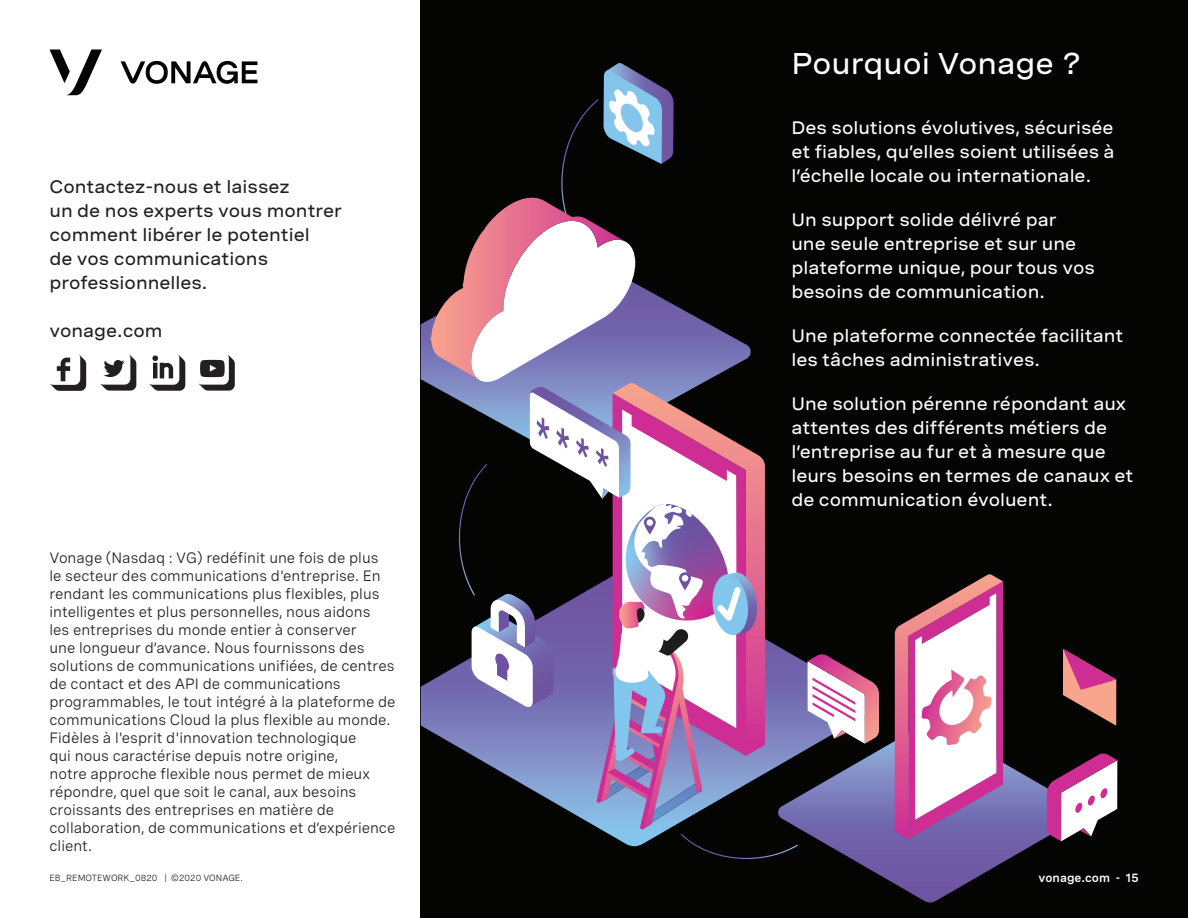
<style>
.page{position:relative;width:1188px;height:918px;background:#fff}
.page>*{position:absolute;margin:0;border:0;box-sizing:border-box;transform-origin:0 0}
.t1{font:500 expanded 30px "Spezia";color:#fff}
.t2{font:500 expanded 18px/24px "Spezia";color:#fff}
.t3{font:500 expanded 18px/24px "Spezia";color:#231f20}
.t4{font:15px/18px "Spezia";color:#231f20}
.t5{font:600 12px "Spezia";color:#fff}
.t6{font:9px "Spezia";color:#231f20}
</style>
<div class="page">
<div style="left:421px;top:0;width:767px;height:918px;background:#040503"></div>
<svg style="left:421px;top:290px;width:38px;height:111px"></svg>
<svg style="left:421px;top:658px;width:387px;height:90px"></svg>
<svg style="left:798px;top:722px;width:264px;height:181px"></svg>
<svg style="left:1063px;top:649px;width:53px;height:77px"></svg>
<svg style="left:1047px;top:753px;width:70px;height:88px"></svg>
<svg style="left:808px;top:654px;width:71px;height:90px"></svg>
<svg style="left:895px;top:574px;width:108px;height:265px;background:#cc95b4"></svg>
<svg style="left:459px;top:63px;width:339px;height:796px"></svg>
<svg style="left:49px;top:49px;width:53px;height:46px"></svg>
<svg style="left:121px;top:61px;width:136px;height:23px"></svg>
<svg style="left:50px;top:354px;width:36px;height:37px"></svg>
<svg style="left:100px;top:354px;width:36px;height:37px"></svg>
<svg style="left:149px;top:354px;width:36px;height:37px"></svg>
<svg style="left:198px;top:354px;width:37px;height:37px"></svg>
<p class="t3" style="left:49px;top:173px;width:294px">Contactez-nous et laissez<br>un de nos experts vous montrer comment libérer le potentiel<br>de vos communications professionnelles.</p>
<p class="t3" style="left:49px;top:317px;width:115px">vonage.com</p>
<p class="t4" style="left:49px;top:548px;width:347px">Vonage (Nasdaq : VG) redéfinit une fois de plus<br>le secteur des communications d'entreprise. En rendant les communications plus flexibles, plus intelligentes et plus personnelles, nous aidons<br>les entreprises du monde entier à conserver<br>une longueur d’avance. Nous fournissons des solutions de communications unifiées, de centres de contact et des API de communications programmables, le tout intégré à la plateforme de communications Cloud la plus flexible au monde.<br>Fidèles à l'esprit d'innovation technologique<br>qui nous caractérise depuis notre origine,<br>notre approche flexible nous permet de mieux répondre, quel que soit le canal, aux besoins croissants des entreprises en matière de collaboration, de communications et d’expérience client.</p>
<h1 class="t1" style="left:791px;top:40px;width:292px">Pourquoi Vonage ?</h1>
<p class="t2" style="left:791px;top:114px;width:325px;text-align:justify">Des solutions évolutives, sécurisée et fiables, qu’elles soient utilisées à l’échelle locale ou internationale.</p>
<p class="t2" style="left:791px;top:206px;width:305px">Un support solide délivré par une seule entreprise et sur une plateforme unique, pour tous vos besoins de communication.</p>
<p class="t2" style="left:791px;top:322px;width:334px">Une plateforme connectée facilitant les tâches administratives.</p>
<p class="t2" style="left:791px;top:391px;width:344px">Une solution pérenne répondant aux attentes des différents métiers de l’entreprise au fur et à mesure que leurs besoins en termes de canaux et de communication évoluent.</p>
<p class="t6" style="left:49px;top:871px;width:195px">EB_REMOTEWORK_0820 | ©2020 VONAGE.</p>
<p class="t5" style="left:1039px;top:868px;width:102px">vonage.com - 15</p>
</div>
